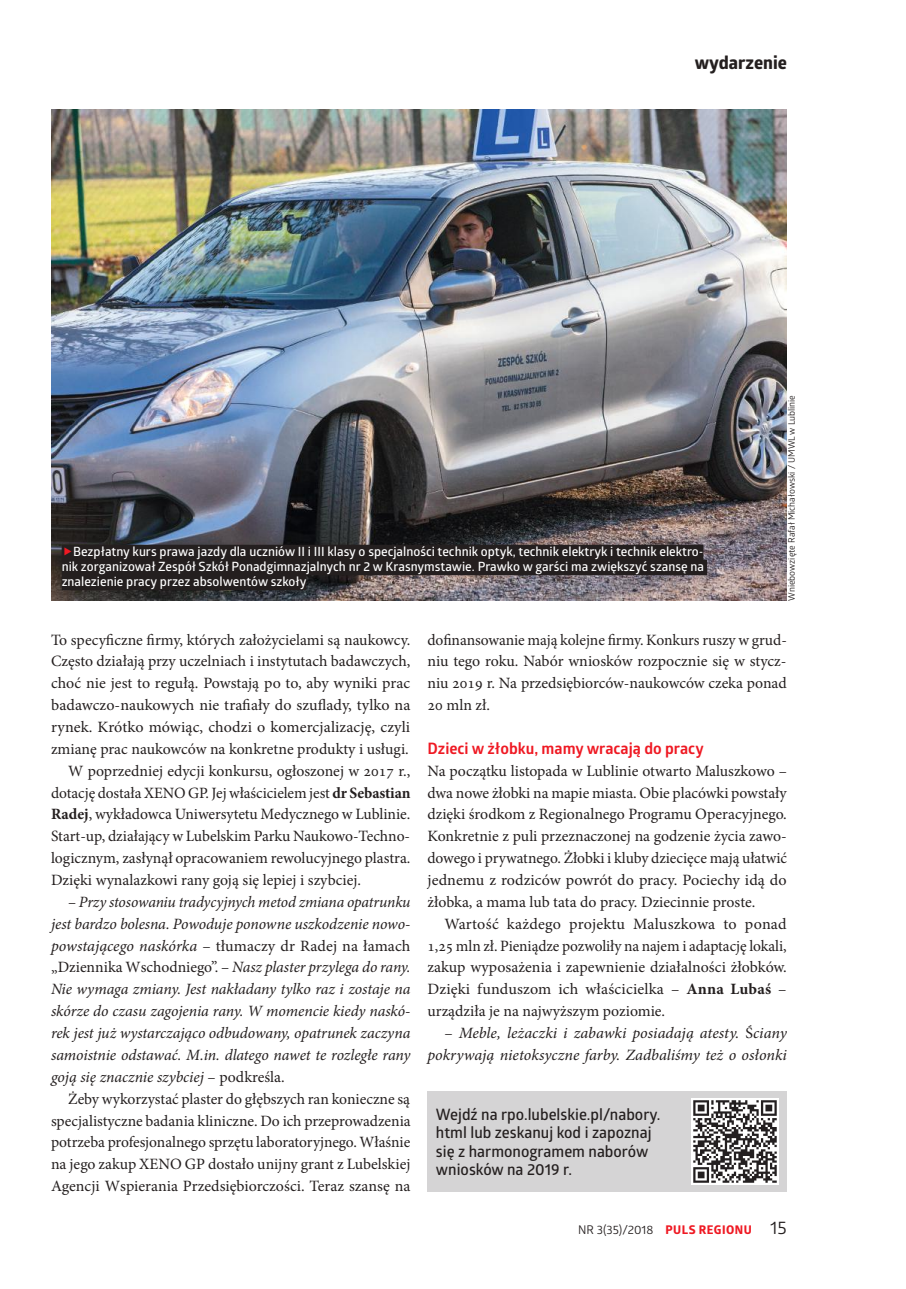
<style>
.page{position:relative;width:906px;height:1289px;background:#fff}
.page>*{position:absolute;margin:0;border:0;box-sizing:border-box;transform-origin:0 0}
.t1{font:700 18px "Globerx";color:#241f1f}
.t2{font:15.75px/21.9px "Minion Pro";color:#241f1f;text-align:justify}
.t3{font:italic 15.75px/21.9px "Minion Pro";letter-spacing:-.005em;color:#241f1f;text-align:justify}
.t4{font:600 15.75px/18px "Glober";color:#241f1f}
.t5{font:700 15.75px "Glober";color:#ef1923}
.t6{font:600 12.75px/15px "Glober";color:#fff;text-align:justify}
.t7{font:12px "Glober";color:#241f1f}
.t8{font:9px "Glober";color:#241f1f}
.s1{font-weight:700}
.s2{font-style:normal}
.s3{font-family:"Globerx";font-weight:700;color:#ef1923}
.s4{font-size:18px}
</style>
<div class="page">
<img style="left:51px;top:110px;width:736px;height:490px">
<div style="left:62px;top:544px;width:641px;height:16px;background:#241f1f"></div>
<div style="left:62px;top:559px;width:645px;height:16px;background:#241f1f"></div>
<div style="left:62px;top:574px;width:244px;height:16px;background:#241f1f"></div>
<div style="left:427px;top:1091px;width:360px;height:100px;background:#d5d4d5"></div>
<img style="left:692px;top:1098px;width:86px;height:86px">
<p class="t1" style="left:695px;top:49px;width:94px">wydarzenie</p>
<p class="t6" style="left:62px;top:544px;width:644px;text-indent:11px">Bezpłatny kurs prawa jazdy dla uczniów II i III klasy o specjalności technik optyk, technik elektryk i technik elektro&shy;nik zorganizował Zespół Szkół Ponadgimnazjalnych nr 2 w Krasnymstawie. Prawko w garści ma zwiększyć szansę na znalezienie pracy przez absolwentów szkoły</p>
<p class="t8" style="left:785px;top:600px;width:207px;rotate:-90deg">Wniebowzięte Rafał Michałowski / UMWL w Lublinie</p>
<p class="t2" style="left:51px;top:628px;width:361px">To specyficzne firmy, których założycielami są naukowcy.</p>
<p class="t2" style="left:51px;top:650px;width:361px">Często działają przy uczelniach i instytutach badawczych,</p>
<p class="t2" style="left:51px;top:672px;width:360px">choć nie jest to regułą. Powstają po to, aby wyniki prac</p>
<p class="t2" style="left:51px;top:694px;width:361px">badawczo-naukowych nie trafiały do szuflady, tylko na</p>
<p class="t2" style="left:51px;top:716px;width:361px">rynek. Krótko mówiąc, chodzi o komercjalizację, czyli</p>
<p class="t2" style="left:51px;top:738px;width:359px">zmianę prac naukowców na konkretne produkty i usługi.</p>
<p class="t2" style="left:68px;top:759px;width:344px">W poprzedniej edycji konkursu, ogłoszonej w 2017 r.,</p>
<p class="t2" style="left:51px;top:781px;width:361px">dotację dostała XENO GP. Jej właścicielem jest <span class="s1">dr Sebastian</span></p>
<p class="t2" style="left:51px;top:803px;width:361px"><span class="s1">Radej</span>, wykładowca Uniwersytetu Medycznego w Lublinie.</p>
<p class="t2" style="left:51px;top:825px;width:361px">Start-up, działający w Lubelskim Parku Naukowo-Techno-</p>
<p class="t2" style="left:51px;top:847px;width:361px">logicznym, zasłynął opracowaniem rewolucyjnego plastra.</p>
<p class="t2" style="left:51px;top:869px;width:311px">Dzięki wynalazkowi rany goją się lepiej i szybciej.</p>
<p class="t3" style="left:51px;top:890px;width:361px;text-indent:17px"><span class="s2">–</span> Przy stosowaniu tradycyjnych metod zmiana opatrunku jest bardzo bolesna. Powoduje ponowne uszkodzenie nowo&shy;powstającego naskórka <span class="s2">– tłumaczy dr Radej na łamach „Dziennika Wschodniego”. –</span> Nasz plaster przylega do rany.<br>Nie wymaga zmiany. Jest nakładany tylko raz i zostaje na skórze do czasu zagojenia rany. W momencie kiedy naskó&shy;rek jest już wystarczająco odbudowany, opatrunek zaczyna samoistnie odstawać. M.in. dlatego nawet te rozległe rany goją się znacznie szybciej <span class="s2">– podkreśla.</span></p>
<p class="t2" style="left:51px;top:1087px;width:361px;text-indent:17px">Żeby wykorzystać plaster do głębszych ran konieczne są specjalistyczne badania kliniczne. Do ich przeprowadzenia potrzeba profesjonalnego sprzętu laboratoryjnego. Właśnie na jego zakup XENO GP dostało unijny grant z Lubelskiej Agencji Wspierania Przedsiębiorczości. Teraz szansę na</p>
<p class="t2" style="left:427px;top:628px;width:361px">dofinansowanie mają kolejne firmy. Konkurs ruszy w grud&shy;niu tego roku. Nabór wniosków rozpocznie się w stycz&shy;niu 2019 r. Na przedsiębiorców-naukowców czeka ponad 20 mln zł.</p>
<p class="t5" style="left:427px;top:737px;width:278px">Dzieci w żłobku, mamy wracają do pracy</p>
<p class="t2" style="left:427px;top:759px;width:361px">Na początku listopada w Lublinie otwarto Maluszkowo – dwa nowe żłobki na mapie miasta. Obie placówki powstały dzięki środkom z Regionalnego Programu Operacyjnego.<br>Konkretnie z puli przeznaczonej na godzenie życia zawo&shy;dowego i prywatnego. Żłobki i kluby dziecięce mają ułatwić jednemu z rodziców powrót do pracy. Pociechy idą do żłobka, a mama lub tata do pracy. Dziecinnie proste.</p>
<p class="t2" style="left:427px;top:912px;width:361px;text-indent:17px">Wartość każdego projektu Maluszkowa to ponad 1,25 mln zł. Pieniądze pozwoliły na najem i adaptację lokali, zakup wyposażenia i zapewnienie działalności żłobków.<br>Dzięki funduszom ich właścicielka – <span class="s1">Anna Lubaś</span> – urządziła je na najwyższym poziomie.</p>
<p class="t3" style="left:427px;top:1022px;width:361px;text-align:right"><span class="s2">–</span> Meble, leżaczki i zabawki posiadają atesty. <span class="s2">Ś</span>ciany pokrywają nietoksyczne farby. Zadbaliśmy też o osłonki</p>
<p class="t4" style="left:436px;top:1105px;width:226px">Wejdź na rpo.lubelskie.pl/nabory. html lub zeskanuj kod i zapoznaj się z harmonogramem naborów wniosków na 2019 r.</p>
<p class="t7" style="left:578px;top:1220px;width:210px">NR 3(35)/2018 <span class="s3">puls regionu</span> <span class="s4">15</span></p>
</div>
